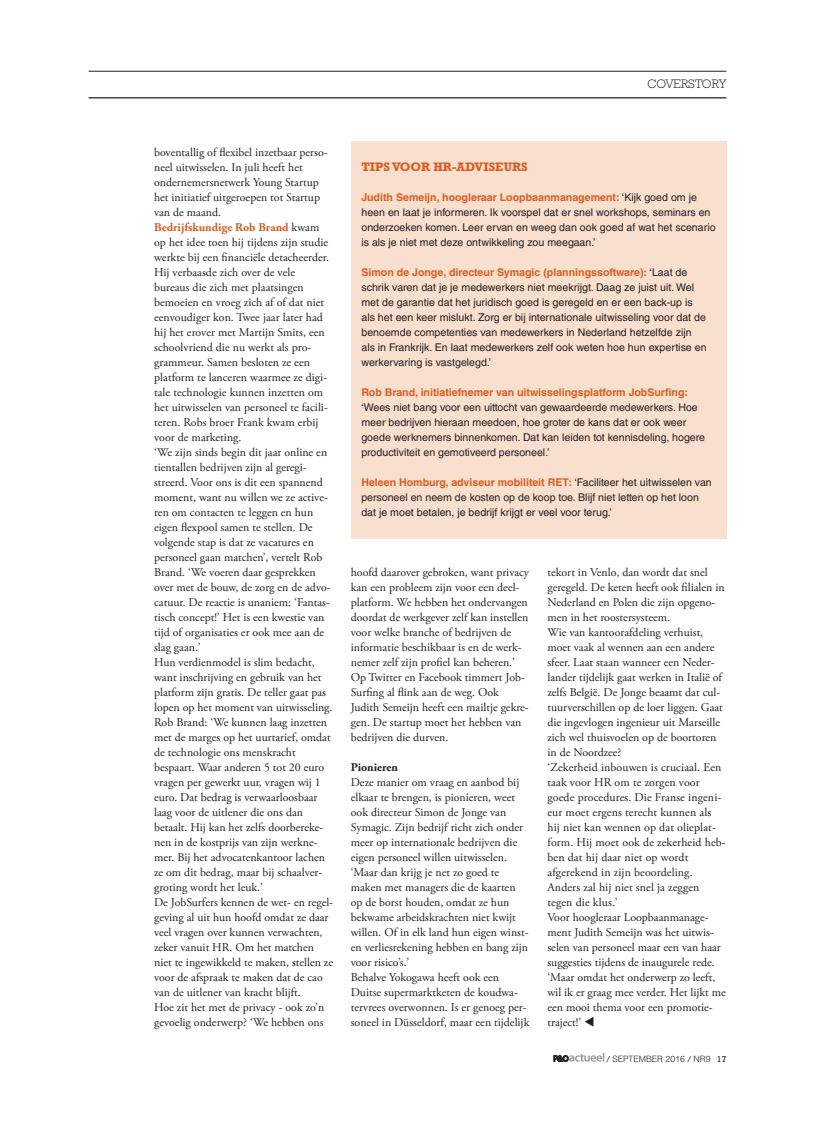
<style>
.page{position:relative;width:815px;height:1124px;background:#fff}
.page>*{position:absolute;margin:0;border:0;box-sizing:border-box;transform-origin:0 0}
.t1{font:700 12.5px "Rockwell Std";color:#db5c1e}
.t2{font:300 12.5px "Rockwell Std";color:#231f20}
.t3{font:11.88px/15px "Adobe Garamond Pro";color:#231f20}
.t4{font:700 11.88px "Adobe Garamond Pro";color:#231f20}
.t5{font:10.62px/15px "Helvetica LT Std";color:#231f20}
.t6{font:700 10.62px "Helvetica LT Std";color:#db5c1e}
.t7{font:300 8.75px "Helvetica LT Std";color:#231f20}
.s1{font-weight:700;color:#db5c1e}
.s2{font-family:"Rockwell Std";font-weight:400}
</style>
<div class="page">
<svg style="left:554px;top:1052px;width:50px;height:9px"></svg>
<hr style="left:89px;top:71px;width:637px;height:1px;background:#231f20">
<hr style="left:89px;top:97px;width:637px;height:1px;background:#231f20">
<div style="left:351px;top:142px;width:375px;height:397px;background:#f8dfce"></div>
<p class="t2" style="left:647px;top:77px;width:81px">COVERSTORY</p>
<p class="t3" style="left:154px;top:145px;width:180px">boventallig of flexibel inzetbaar perso&shy;neel uitwisselen. In juli heeft het ondernemersnetwerk Young Startup het initiatief uitgeroepen tot Startup van de maand.<br><span class="s1">Bedrijfskundige Rob Brand</span> kwam op het idee toen hij tijdens zijn studie werkte bij een financiële detacheerder.<br>Hij verbaasde zich over de vele bureaus die zich met plaatsingen bemoeien en vroeg zich af of dat niet eenvoudiger kon. Twee jaar later had hij het erover met Martijn Smits, een schoolvriend die nu werkt als pro&shy;grammeur. Samen besloten ze een platform te lanceren waarmee ze digi&shy;tale technologie kunnen inzetten om het uitwisselen van personeel te facili&shy;teren. Robs broer Frank kwam erbij voor de marketing.<br>‘We zijn sinds begin dit jaar online en tientallen bedrijven zijn al geregi&shy;streerd. Voor ons is dit een spannend moment, want nu willen we ze active&shy;ren om contacten te leggen en hun eigen flexpool samen te stellen. De volgende stap is dat ze vacatures en personeel gaan matchen’, vertelt Rob Brand. ‘We voeren daar gesprekken over met de bouw, de zorg en de advo&shy;catuur. De reactie is unaniem: ‘Fantas&shy;tisch concept!’ Het is een kwestie van tijd of organisaties er ook mee aan de slag gaan.’<br>Hun verdienmodel is slim bedacht, want inschrijving en gebruik van het platform zijn gratis. De teller gaat pas lopen op het moment van uitwisseling.<br>Rob Brand: ‘We kunnen laag inzetten met de marges op het uurtarief, omdat de technologie ons menskracht bespaart. Waar anderen 5 tot 20 euro vragen per gewerkt uur, vragen wij 1 euro. Dat bedrag is verwaarloosbaar laag voor de uitlener die ons dan betaalt. Hij kan het zelfs doorbereke&shy;nen in de kostprijs van zijn werkne&shy;mer. Bij het advocatenkantoor lachen ze om dit bedrag, maar bij schaalver&shy;groting wordt het leuk.’<br>De JobSurfers kennen de wet- en regel&shy;geving al uit hun hoofd omdat ze daar veel vragen over kunnen verwachten, zeker vanuit HR. Om het matchen niet te ingewikkeld te maken, stellen ze voor de afspraak te maken dat de cao van de uitlener van kracht blijft.<br>Hoe zit het met de privacy - ook zo’n gevoelig onderwerp? ‘We hebben ons</p>
<p class="t1" style="left:361px;top:161px;width:168px">TIPS VOOR HR-ADVISEURS</p>
<p class="t5" style="left:361px;top:190px;width:356px"><span class="s1">Judith Semeijn, hoogleraar Loopbaanmanagement:</span> ‘Kijk goed om je heen en laat je informeren. Ik voorspel dat er snel workshops, seminars en onderzoeken komen. Leer ervan en weeg dan ook goed af wat het scenario is als je niet met deze ontwikkeling zou meegaan.’</p>
<p class="t5" style="left:361px;top:265px;width:347px"><span class="s1">Simon de Jonge, directeur Symagic (planningssoftware):</span> ‘Laat de schrik varen dat je je medewerkers niet meekrijgt. Daag ze juist uit. Wel met de garantie dat het juridisch goed is geregeld en er een back-up is als het een keer mislukt. Zorg er bij internationale uitwisseling voor dat de benoemde competenties van medewerkers in Nederland hetzelfde zijn als in Frankrijk. En laat medewerkers zelf ook weten hoe hun expertise en werkervaring is vastgelegd.’</p>
<p class="t6" style="left:361px;top:388px;width:328px">Rob Brand, initiatiefnemer van uitwisselingsplatform JobSurfing:</p>
<p class="t5" style="left:361px;top:400px;width:345px">‘Wees niet bang voor een uittocht van gewaardeerde medewerkers. Hoe meer bedrijven hieraan meedoen, hoe groter de kans dat er ook weer goede werknemers binnenkomen. Dat kan leiden tot kennisdeling, hogere productiviteit en gemotiveerd personeel.’</p>
<p class="t5" style="left:361px;top:475px;width:352px"><span class="s1">Heleen Homburg, adviseur mobiliteit RET:</span> ‘Faciliteer het uitwisselen van personeel en neem de kosten op de koop toe. Blijf niet letten op het loon dat je moet betalen, je bedrijf krijgt er veel voor terug.’</p>
<p class="t3" style="left:351px;top:565px;width:180px">hoofd daarover gebroken, want privacy kan een probleem zijn voor een deel&shy;platform. We hebben het ondervangen doordat de werkgever zelf kan instellen voor welke branche of bedrijven de informatie beschikbaar is en de werk&shy;nemer zelf zijn profiel kan beheren.’ Op Twitter en Facebook timmert Job-Surfing al flink aan de weg. Ook Judith Semeijn heeft een mailtje gekre&shy;gen. De startup moet het hebben van bedrijven die durven.</p>
<p class="t4" style="left:351px;top:762px;width:49px">Pionieren</p>
<p class="t3" style="left:351px;top:775px;width:180px">Deze manier om vraag en aanbod bij elkaar te brengen, is pionieren, weet ook directeur Simon de Jonge van Symagic. Zijn bedrijf richt zich onder meer op internationale bedrijven die eigen personeel willen uitwisselen. ‘Maar dan krijg je net zo goed te maken met managers die de kaarten op de borst houden, omdat ze hun bekwame arbeidskrachten niet kwijt willen. Of in elk land hun eigen winst&shy;en verliesrekening hebben en bang zijn voor risico’s.’<br>Behalve Yokogawa heeft ook een Duitse supermarktketen de koudwa&shy;tervrees overwonnen. Is er genoeg per&shy;soneel in Düsseldorf, maar een tijdelijk</p>
<p class="t3" style="left:547px;top:565px;width:180px">tekort in Venlo, dan wordt dat snel geregeld. De keten heeft ook filialen in Nederland en Polen die zijn opgeno&shy;men in het roostersysteem.<br>Wie van kantoorafdeling verhuist, moet vaak al wennen aan een andere sfeer. Laat staan wanneer een Neder&shy;lander tijdelijk gaat werken in Italië of zelfs België. De Jonge beaamt dat cul&shy;tuurverschillen op de loer liggen. Gaat die ingevlogen ingenieur uit Marseille zich wel thuisvoelen op de boortoren in de Noordzee?<br>‘Zekerheid inbouwen is cruciaal. Een taak voor HR om te zorgen voor goede procedures. Die Franse ingeni&shy;eur moet ergens terecht kunnen als hij niet kan wennen op dat olieplat&shy;form. Hij moet ook de zekerheid heb&shy;ben dat hij daar niet op wordt afgerekend in zijn beoordeling.<br>Anders zal hij niet snel ja zeggen tegen die klus.’<br>Voor hoogleraar Loopbaanmanage&shy;ment Judith Semeijn was het uitwis&shy;selen van personeel maar een van haar suggesties tijdens de inaugurele rede. ‘Maar omdat het onderwerp zo leeft, wil ik er graag mee verder. Het lijkt me een mooi thema voor een promotie&shy;traject!’</p>
<p class="t7" style="left:606px;top:1055px;width:121px"><span class="s2">/</span> SEPTEMBER 2016 <span class="s2">/</span> NR9 <span class="s2">17</span></p>
</div>
